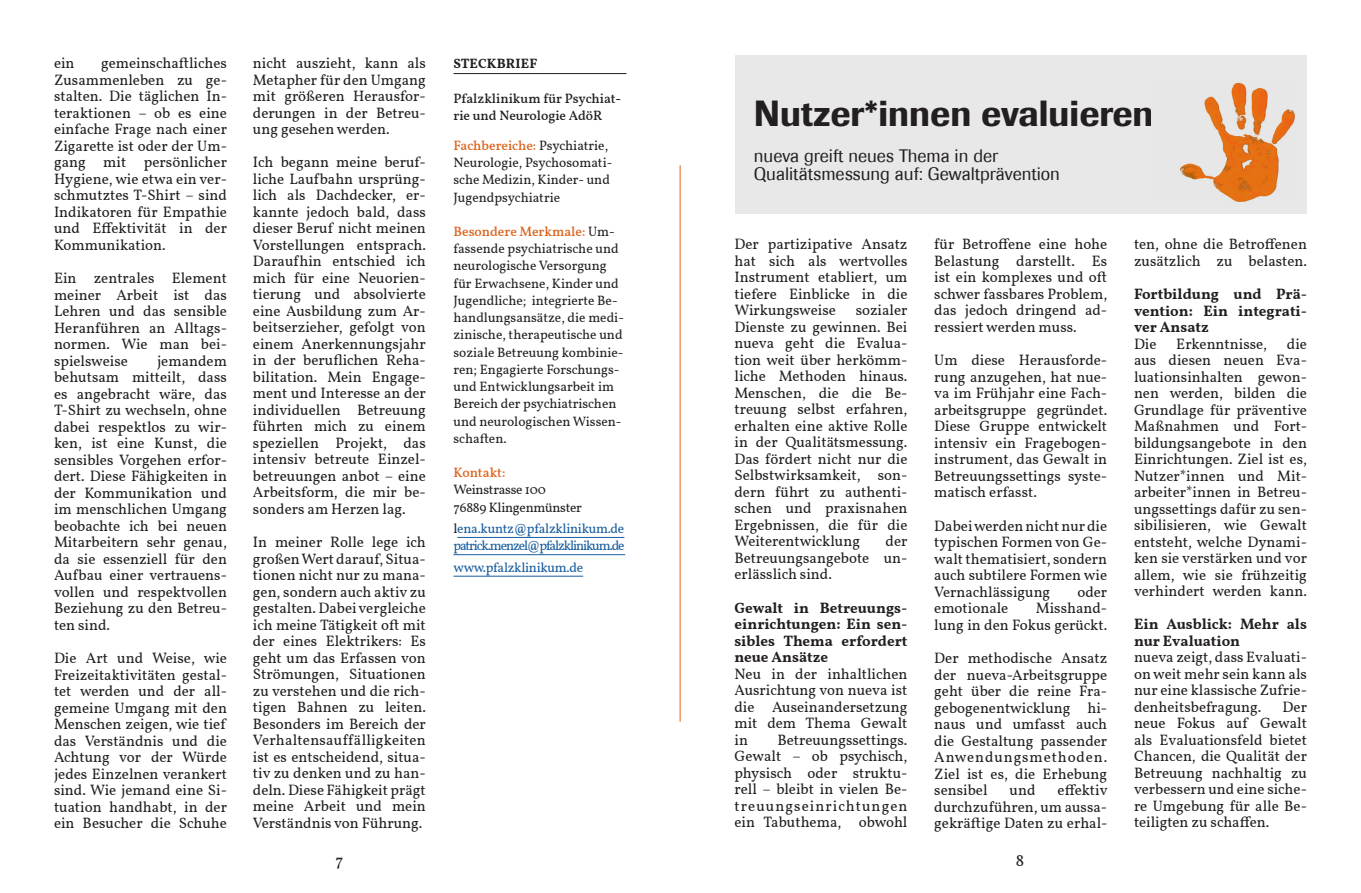
<style>
.page{position:relative;width:1361px;height:893px;background:#fff}
.page>*{position:absolute;margin:0;border:0;box-sizing:border-box;transform-origin:0 0}
.Body_-_Align_Left{font:500 36px "Imago";color:#231f20}
.Body_-_Align_Left-2{font:18px "Imago";color:#231f20}
.t1{font:16.5px "Vollkorn";color:#231f20}
.Body_-_Align_Left-3{font:15px/16.5px "Vollkorn";color:#231f20;text-align:justify}
.Body_-_Align_Left-4{font:700 15px/16.5px "Vollkorn";color:#231f20;text-align:justify}
.Body_-_Align_Left-5{font:13.5px/17.2px "Vollkorn";color:#231f20}
.Body_-_Align_Left-6{font:13.5px "Vollkorn";letter-spacing:-.02em;color:#175d9e}
.Body_-_Align_Left-7{font:500 13.5px/17.2px "Vollkorn";color:#231f20}
.Body_-_Align_Left-8{font:13.5px "Vollkorn";letter-spacing:-.02em;color:#231f20}
.Body_-_Align_Left-9{font:13.5px "Vollkorn";letter-spacing:-.08em;color:#175d9e}
.Body_-_Align_Left-10{font:700 13.5px "Vollkorn";letter-spacing:.01em;color:#231f20}
.Body_-_Align_Left-11{font:500 13.5px "Vollkorn";color:#dc631c}
.s1{font-weight:500;color:#dc631c}
.s2{color:#231f20}
</style>
<div class="page">
<hr style="left:680px;top:165px;width:1px;height:557px;background:#dc631c">
<hr style="left:457px;top:537px;width:167px;height:1px;background:#175d9e">
<hr style="left:453px;top:554px;width:172px;height:1px;background:#175d9e">
<hr style="left:453px;top:576px;width:130px;height:1px;background:#175d9e">
<hr style="left:453px;top:73px;width:173px;height:1px;background:#231f20">
<div style="left:735px;top:55px;width:572px;height:159px;background:#e8e8e8"></div>
<img style="left:1180px;top:82px;width:115px;height:120px">
<p class="Body_-_Align_Left-3" style="left:54px;top:54px;width:174px;text-indent:47px">gemeinschaftliches Zusammenleben zu ge&shy;stalten. Die täglichen In&shy;teraktionen – ob es eine einfache Frage nach einer Zigarette ist oder der Um&shy;gang mit persönlicher Hygiene, wie etwa ein ver&shy;schmutztes T-Shirt – sind Indikatoren für Empathie und Effektivität in der Kommunikation.</p>
<p class="Body_-_Align_Left-3" style="left:54px;top:269px;width:174px">Ein zentrales Element meiner Arbeit ist das Lehren und das sensible Heranführen an Alltags&shy;normen. Wie man bei&shy;spielsweise</p>
<p class="Body_-_Align_Left-3" style="left:54px;top:54px;width:22px">ein</p>
<p class="Body_-_Align_Left-3" style="left:54px;top:352px;width:174px;text-indent:103px">jemandem behutsam mitteilt, dass es angebracht wäre, das T-Shirt zu wechseln, ohne dabei respektlos zu wir&shy;ken, ist eine Kunst, die sensibles Vorgehen erfor&shy;dert. Diese Fähigkeiten in der Kommunikation und im menschlichen Umgang beobachte ich bei neuen Mitarbeitern sehr genau, da sie essenziell für den Aufbau einer vertrauens&shy;vollen und respektvollen Beziehung zu den Betreu&shy;ten sind.</p>
<p class="Body_-_Align_Left-3" style="left:54px;top:649px;width:174px">Die Art und Weise, wie Freizeitaktivitäten gestal&shy;tet werden und der all&shy;gemeine Umgang mit den Menschen zeigen, wie tief das Verständnis und die Achtung vor der Würde jedes Einzelnen verankert sind. Wie jemand eine Si&shy;tuation handhabt, in der ein Besucher die Schuhe</p>
<p class="Body_-_Align_Left-3" style="left:253px;top:54px;width:174px">nicht auszieht, kann als Metapher für den Umgang mit größeren Herausfor&shy;derungen in der Betreu&shy;ung gesehen werden.</p>
<p class="Body_-_Align_Left-3" style="left:253px;top:153px;width:174px">Ich begann meine beruf&shy;liche Laufbahn ursprüng&shy;lich als Dachdecker, er&shy;kannte jedoch bald, dass dieser Beruf nicht meinen Vorstellungen entsprach.<br>Daraufhin entschied ich mich für eine Neuorien&shy;tierung und absolvierte eine Ausbildung zum Ar&shy;beitserzieher, gefolgt von einem Anerkennungsjahr in der beruflichen Reha&shy;bilitation. Mein Engage&shy;ment und Interesse an der individuellen Betreuung führten mich zu einem speziellen Projekt, das intensiv betreute Einzel&shy;betreuungen anbot – eine Arbeitsform, die mir be&shy;sonders am Herzen lag.</p>
<p class="Body_-_Align_Left-3" style="left:253px;top:533px;width:174px">In meiner Rolle lege ich großen Wert darauf, Situa&shy;tionen nicht nur zu mana&shy;gen, sondern auch aktiv zu gestalten. Dabei vergleiche ich meine Tätigkeit oft mit der eines Elektrikers: Es geht um das Erfassen von Strömungen, Situationen zu verstehen und die rich&shy;tigen Bahnen zu leiten.<br>Besonders im Bereich der Verhaltensauffälligkeiten ist es entscheidend, situa&shy;tiv zu denken und zu han&shy;deln. Diese Fähigkeit prägt meine Arbeit und mein Verständnis von Führung.</p>
<p class="Body_-_Align_Left-10" style="left:453px;top:54px;width:85px">STECKBRIEF</p>
<p class="Body_-_Align_Left-7" style="left:453px;top:89px;width:169px">Pfalzklinikum für Psychiat&shy;rie und Neurologie AdöR</p>
<p class="Body_-_Align_Left-5" style="left:453px;top:136px;width:160px"><span class="s1">Fachbereiche:</span> Psychiatrie,<br>Neurologie, Psychosomati&shy;sche Medizin, Kinder- und<br>Jugendpsychiatrie</p>
<p class="Body_-_Align_Left-5" style="left:453px;top:222px;width:172px"><span class="s1">Besondere Merkmale:</span> Um&shy;fassende psychiatrische und neurologische Versorgung für Erwachsene, Kinder und<br>Jugendliche; integrierte Be&shy;handlungsansätze, die medi&shy;zinische, therapeutische und soziale Betreuung kombinie&shy;ren; Engagierte Forschungs&shy;und Entwicklungsarbeit im<br>Bereich der psychiatrischen und neurologischen Wissen&shy;schaften.</p>
<p class="Body_-_Align_Left-11" style="left:453px;top:462px;width:53px">Kontakt:</p>
<p class="Body_-_Align_Left-8" style="left:453px;top:480px;width:94px">Weinstrasse 100</p>
<p class="Body_-_Align_Left-8" style="left:453px;top:497px;width:130px">76889 Klingenmünster</p>
<p class="Body_-_Align_Left-6" style="left:453px;top:519px;width:172px"><span class="s2">l</span>ena.kuntz@pfalzklinikum.de</p>
<p class="Body_-_Align_Left-9" style="left:453px;top:536px;width:173px">patrick.menzel@pfalzklinikum.de</p>
<p class="Body_-_Align_Left-6" style="left:453px;top:557px;width:131px">www.pfalzklinikum.de</p>
<p class="Body_-_Align_Left" style="left:754px;top:92px;width:432px">Nutzer*innen evaluieren –</p>
<p class="Body_-_Align_Left-2" style="left:754px;top:145px;width:246px">nueva greift neues Thema in der</p>
<p class="Body_-_Align_Left-2" style="left:754px;top:163px;width:308px">Qualitätsmessung auf: Gewaltprävention</p>
<p class="Body_-_Align_Left-3" style="left:734px;top:235px;width:174px">Der partizipative Ansatz hat sich als wertvolles Instrument etabliert, um tiefere Einblicke in die Wirkungsweise</p>
<p class="Body_-_Align_Left-3" style="left:734px;top:301px;width:174px;text-indent:121px">sozialer Dienste zu gewinnen. Bei nueva geht die Evalua&shy;tion weit über herkömm&shy;liche Methoden hinaus.<br>Menschen, die die Be&shy;treuung selbst erfahren, erhalten eine aktive Rolle in der Qualitätsmessung.<br>Das fördert nicht nur die Selbstwirksamkeit, son&shy;dern führt zu authenti&shy;schen und praxisnahen Ergebnissen, die für die Weiterentwicklung</p>
<p class="Body_-_Align_Left-3" style="left:734px;top:532px;width:174px;text-indent:151px">der Betreuungsangebote un&shy;erlässlich sind.</p>
<p class="Body_-_Align_Left-4" style="left:734px;top:598px;width:174px">Gewalt in Betreuungs&shy;einrichtungen: Ein sen&shy;sibles Thema erfordert neue Ansätze</p>
<p class="Body_-_Align_Left-3" style="left:734px;top:664px;width:174px">Neu in der inhaltlichen Ausrichtung von nueva ist die Auseinandersetzung mit dem Thema Gewalt in</p>
<p class="Body_-_Align_Left-3" style="left:734px;top:730px;width:174px;text-indent:43px">Betreuungssettings.<br>Gewalt – ob psychisch, physisch oder struktu&shy;rell – bleibt in vielen Be&shy;treuungseinrichtungen ein Tabuthema, obwohl</p>
<p class="Body_-_Align_Left-3" style="left:934px;top:235px;width:174px">für Betroffene eine hohe Belastung darstellt. Es ist ein komplexes und oft schwer fassbares Problem, das jedoch dringend ad&shy;ressiert werden muss.</p>
<p class="Body_-_Align_Left-3" style="left:934px;top:351px;width:174px">Um diese Herausforde&shy;rung anzugehen, hat nue&shy;va im Frühjahr eine Fach&shy;arbeitsgruppe gegründet.<br>Diese Gruppe entwickelt intensiv ein Fragebogen&shy;instrument, das Gewalt in Betreuungssettings syste&shy;matisch erfasst.</p>
<p class="Body_-_Align_Left-3" style="left:934px;top:516px;width:174px">Dabei werden nicht nur die typischen Formen von Ge&shy;walt thematisiert, sondern auch subtilere Formen wie Vernachlässigung</p>
<p class="Body_-_Align_Left-3" style="left:1077px;top:582px;width:31px">oder</p>
<p class="Body_-_Align_Left-3" style="left:934px;top:599px;width:174px;text-align:right">Misshand-<br>lung in den Fokus gerückt.</p>
<p class="Body_-_Align_Left-3" style="left:934px;top:649px;width:174px">Der methodische Ansatz der nueva-Arbeitsgruppe geht über die reine Fra&shy;gebogenentwicklung hi&shy;naus und umfasst auch die Gestaltung passender Anwendungsmethoden.<br>Ziel ist es, die Erhebung sensibel</p>
<p class="Body_-_Align_Left-3" style="left:934px;top:599px;width:76px">emotionale</p>
<p class="Body_-_Align_Left-3" style="left:934px;top:781px;width:175px;text-indent:123px">effektiv durchzuführen, um aussa&shy;gekräftige Daten zu erhal-</p>
<p class="Body_-_Align_Left-3" style="left:1009px;top:781px;width:27px">und</p>
<p class="Body_-_Align_Left-3" style="left:1134px;top:235px;width:174px">ten, ohne die Betroffenen zusätzlich zu belasten.</p>
<p class="Body_-_Align_Left-4" style="left:1134px;top:285px;width:174px">Fortbildung und Prä&shy;vention: Ein integrati&shy;ver Ansatz</p>
<p class="Body_-_Align_Left-3" style="left:1134px;top:334px;width:24px">Die</p>
<p class="Body_-_Align_Left-3" style="left:1176px;top:334px;width:92px">Erkenntnisse,</p>
<p class="Body_-_Align_Left-3" style="left:1134px;top:334px;width:174px;text-indent:153px">die aus diesen neuen Eva&shy;luationsinhalten gewon&shy;nen werden, bilden die Grundlage für präventive Maßnahmen und Fort&shy;bildungsangebote in den Einrichtungen. Ziel ist es, Nutzer*innen und Mit&shy;arbeiter*innen in Betreu&shy;ungssettings dafür zu sen&shy;sibilisieren, wie Gewalt entsteht, welche Dynami&shy;ken sie verstärken und vor allem, wie sie frühzeitig verhindert werden kann.</p>
<p class="Body_-_Align_Left-4" style="left:1134px;top:615px;width:174px">Ein Ausblick: Mehr als nur Evaluation</p>
<p class="Body_-_Align_Left-3" style="left:1134px;top:648px;width:174px">nueva zeigt, dass Evaluati&shy;on weit mehr sein kann als nur eine klassische Zufrie&shy;denheitsbefragung.</p>
<p class="Body_-_Align_Left-3" style="left:1134px;top:697px;width:174px;text-indent:149px">Der neue Fokus auf Gewalt als Evaluationsfeld bietet Chancen, die Qualität der Betreuung nachhaltig zu verbessern und eine siche&shy;re Umgebung für alle Be&shy;teiligten zu schaffen.</p>
<p class="t1" style="left:335px;top:848px;width:10px">7</p>
<p class="t1" style="left:1015px;top:848px;width:10px">8</p>
</div>
